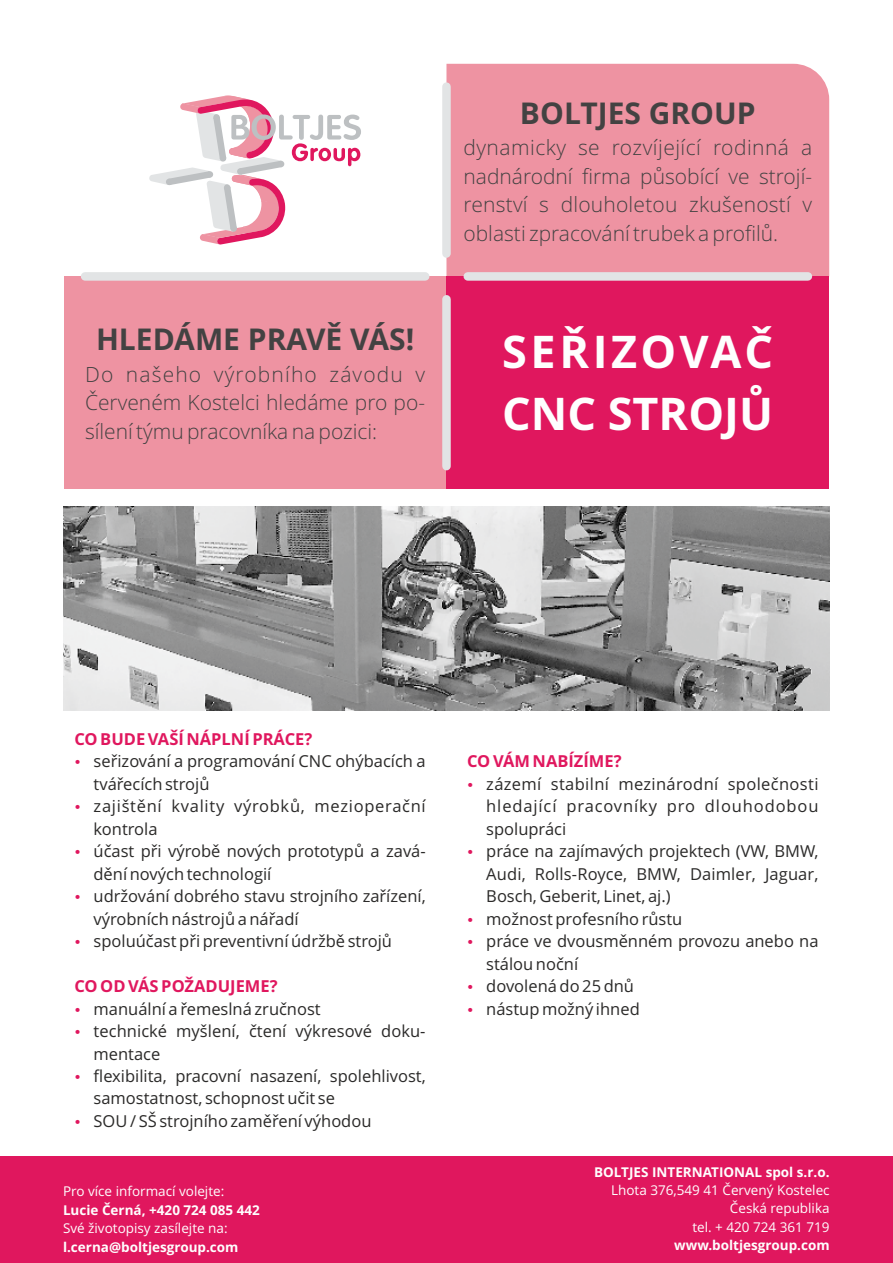
<style>
.page{position:relative;width:893px;height:1263px;background:#fff}
.page>*{position:absolute;margin:0;border:0;box-sizing:border-box;transform-origin:0 0}
.t1{font:700 45px/61.3px "Open Sans";letter-spacing:.04em;color:#fefefe}
.t2{font:700 30px "Open Sans";color:#434242}
.t3{font:300 21px/28.7px "Open Sans";color:#434242;text-align:justify}
.t4{font:16.5px/22.5px "Open Sans";color:#2b2a29}
.t5{font:700 16.5px "Open Sans";color:#e0175e}
.t6{font:16.5px/22.5px "Open Sans";letter-spacing:.045em;color:#2b2a29}
.t7{font:13.5px/18.5px "Open Sans";color:#fefefe;text-align:right}
.t8{font:700 13.5px "Open Sans";color:#fefefe}
</style>
<div class="page">
<img style="left:64px;top:506px;width:765px;height:204px">
<div style="left:446px;top:64px;width:383px;height:212px;background:#ee93a2"></div>
<div style="left:64px;top:276px;width:382px;height:213px;background:#ee93a2"></div>
<div style="left:446px;top:276px;width:383px;height:213px;background:#e0175e"></div>
<div style="left:442px;top:87px;width:9px;height:167px;background:#e2e4e5"></div>
<div style="left:85px;top:272px;width:340px;height:9px;background:#e2e4e5"></div>
<div style="left:468px;top:272px;width:340px;height:9px;background:#e2e4e5"></div>
<div style="left:442px;top:299px;width:9px;height:167px;background:#e2e4e5"></div>
<svg style="left:149px;top:96px;width:212px;height:149px"></svg>
<div style="left:0;top:1157px;width:893px;height:106px;background:#e0175e"></div>
<h2 class="t2" style="left:520px;top:101px;width:237px">BOLTJES GROUP</h2>
<p class="t3" style="left:463px;top:135px;width:350px">dynamicky se rozvíjející rodinná a nadnárodní firma působící ve strojí&shy;renství s dlouholetou zkušeností v oblasti zpracování trubek a profilů.</p>
<h2 class="t2" style="left:96px;top:327px;width:320px">HLEDÁME PRAVĚ VÁS!</h2>
<h1 class="t1" style="left:502px;top:326px;width:272px">SEŘIZOVAČ<br>CNC STROJŮ</h1>
<p class="t3" style="left:85px;top:362px;width:342px">Do našeho výrobního závodu v Červeném Kostelci hledáme pro po&shy;sílení týmu pracovníka na pozici:</p>
<p class="t5" style="left:74px;top:732px;width:239px">CO BUDE VAŠÍ NÁPLNÍ PRÁCE?</p>
<p class="t4" style="left:94px;top:752px;width:334px">seřizování a programování CNC ohýbacích a tvářecích strojů</p>
<p class="t6" style="left:94px;top:797px;width:334px">zajištění kvality výrobků, mezioperační kontrola</p>
<p class="t4" style="left:94px;top:842px;width:334px">účast při výrobě nových prototypů a zavá&shy;dění nových technologií</p>
<p class="t4" style="left:94px;top:887px;width:334px">udržování dobrého stavu strojního zařízení, výrobních nástrojů a nářadí</p>
<p class="t4" style="left:94px;top:931px;width:300px">spoluúčast při preventivní údržbě strojů</p>
<p class="t5" style="left:74px;top:979px;width:205px">CO OD VÁS POŽADUJEME?</p>
<p class="t4" style="left:94px;top:999px;width:229px">manuální a řemeslná zručnost</p>
<p class="t4" style="left:94px;top:1021px;width:334px">technické myšlení, čtení výkresové doku&shy;mentace</p>
<p class="t4" style="left:94px;top:1066px;width:334px">flexibilita, pracovní nasazení, spolehlivost, samostatnost, schopnost učit se<br>SOU / SŠ strojního zaměření výhodou</p>
<p class="t7" style="left:63px;top:1184px;width:163px">Pro více informací volejte:</p>
<p class="t8" style="left:63px;top:1204px;width:198px">Lucie Černá, +420 724 085 442</p>
<p class="t7" style="left:63px;top:1220px;width:166px">Své životopisy zasílejte na:</p>
<p class="t8" style="left:63px;top:1241px;width:177px">l.cerna@boltjesgroup.com</p>
<p class="t5" style="left:467px;top:755px;width:156px">CO VÁM NABÍZÍME?</p>
<p class="t4" style="left:486px;top:774px;width:334px;text-align:justify">zázemí stabilní mezinárodní společnosti hledající pracovníky pro dlouhodobou spolupráci</p>
<p class="t4" style="left:486px;top:842px;width:334px;text-align:justify">práce na zajímavých projektech (VW, BMW, Audi, Rolls-Royce, BMW, Daimler, Jaguar, Bosch, Geberit, Linet, aj.)</p>
<p class="t4" style="left:486px;top:909px;width:198px">možnost profesního růstu</p>
<p class="t4" style="left:486px;top:931px;width:334px">práce ve dvousměnném provozu anebo na stálou noční</p>
<p class="t4" style="left:486px;top:976px;width:155px">dovolená do 25 dnů nástup možný ihned</p>
<p class="t8" style="left:594px;top:1166px;width:237px">BOLTJES INTERNATIONAL spol s.r.o.</p>
<p class="t7" style="left:611px;top:1182px;width:220px">Lhota 376,549 41 Červený Kostelec<br>Česká republika<br>tel. + 420 724 361 719</p>
<p class="t8" style="left:674px;top:1240px;width:157px">www.boltjesgroup.com</p>
</div>
